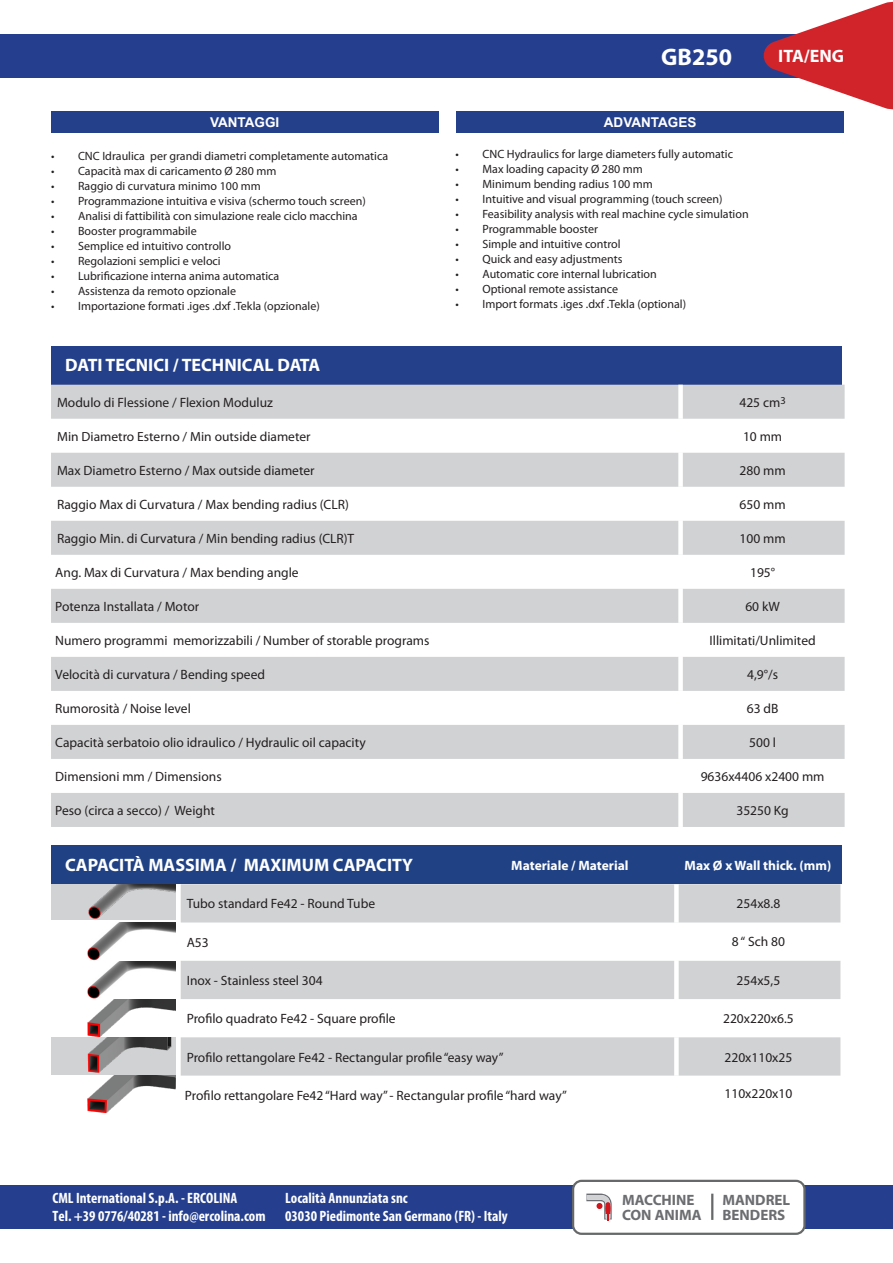
<style>
.page{position:relative;width:893px;height:1263px;background:#fff}
.page>*{position:absolute;margin:0;border:0;box-sizing:border-box;transform-origin:0 0}
.t1{font:700 24px "Myriad Pro";color:#fff}
.t2{font:700 18px "Myriad Pro";color:#fff}
.t3{font:700 condensed 15px/18px "Myriad Pro";color:#fff}
.t4{font:700 15px/15px "Myriad Pro";color:#6c6d70}
.t5{font:13.5px "Myriad Pro";color:#231f20}
.t6{font:700 13.5px "Myriad Pro";color:#fff}
.t7{font:700 13.5px "Arial";color:#fff}
.t8{font:13.2px "Myriad Pro";color:#231f20}
.t9{font:12px "Myriad Pro";color:#231f20}
</style>
<div class="page">
<div style="left:0;top:1186px;width:893px;height:43px;background:#253f8e"></div>
<div style="left:0;top:34px;width:858px;height:43px;background:#253f8e"></div>
<svg style="left:760px;top:1px;width:133px;height:109px"></svg>
<div style="left:573px;top:1181px;width:231px;height:53px;background:#fff;border-radius:9px"></div>
<div style="left:572px;top:1180px;width:234px;height:55px;border:2px solid #666969;border-radius:9px"></div>
<hr style="left:711px;top:1193px;width:2px;height:27px;background:#666969">
<svg style="left:586px;top:1193px;width:26px;height:28px"></svg>
<img style="left:51px;top:884px;width:125px;height:36px">
<div style="left:51px;top:346px;width:791px;height:39px;background:#24408a"></div>
<svg style="left:51px;top:385px;width:794px;height:442px;fill:#d1d2d4"></svg>
<div style="left:678px;top:385px;width:5px;height:34px;background:#fff"></div>
<div style="left:678px;top:419px;width:5px;height:34px;background:#fff"></div>
<div style="left:678px;top:453px;width:5px;height:34px;background:#fff"></div>
<div style="left:678px;top:487px;width:5px;height:34px;background:#fff"></div>
<div style="left:678px;top:521px;width:5px;height:34px;background:#fff"></div>
<div style="left:678px;top:555px;width:5px;height:34px;background:#fff"></div>
<div style="left:678px;top:589px;width:5px;height:34px;background:#fff"></div>
<div style="left:678px;top:623px;width:5px;height:34px;background:#fff"></div>
<div style="left:678px;top:657px;width:5px;height:34px;background:#fff"></div>
<div style="left:678px;top:691px;width:5px;height:34px;background:#fff"></div>
<div style="left:678px;top:725px;width:5px;height:34px;background:#fff"></div>
<div style="left:678px;top:759px;width:5px;height:34px;background:#fff"></div>
<div style="left:678px;top:793px;width:5px;height:34px;background:#fff"></div>
<div style="left:51px;top:111px;width:387px;height:22px;background:#24408a"></div>
<div style="left:456px;top:111px;width:388px;height:22px;background:#24408a"></div>
<svg style="left:181px;top:884px;width:659px;height:191px;fill:#d1d2d4"></svg>
<div style="left:674px;top:884px;width:5px;height:38px;background:#fff"></div>
<div style="left:674px;top:922px;width:5px;height:39px;background:#fff"></div>
<div style="left:674px;top:961px;width:5px;height:38px;background:#fff"></div>
<div style="left:674px;top:999px;width:5px;height:38px;background:#fff"></div>
<div style="left:674px;top:1037px;width:5px;height:38px;background:#fff"></div>
<div style="left:51px;top:845px;width:791px;height:39px;background:#204285"></div>
<img style="left:51px;top:923px;width:125px;height:191px">
<svg style="left:51px;top:962px;width:125px;height:37px"></svg>
<svg style="left:51px;top:1038px;width:125px;height:37px;background:#b3afb0"></svg>
<p class="t7" style="left:210px;top:113px;width:71px">VANTAGGI</p>
<p class="t9" style="left:51px;top:149px;width:339px">• CNC Idraulica per grandi diametri completamente automatica</p>
<p class="t9" style="left:51px;top:164px;width:227px">• Capacità max di caricamento Ø 280 mm</p>
<p class="t9" style="left:51px;top:179px;width:211px">• Raggio di curvatura minimo 100 mm</p>
<p class="t9" style="left:51px;top:194px;width:316px">• Programmazione intuitiva e visiva (schermo touch screen)</p>
<p class="t9" style="left:51px;top:209px;width:308px">• Analisi di fattibilità con simulazione reale ciclo macchina</p>
<p class="t9" style="left:51px;top:224px;width:147px">• Booster programmabile</p>
<p class="t9" style="left:51px;top:239px;width:182px">• Semplice ed intuitivo controllo</p>
<p class="t9" style="left:51px;top:254px;width:171px">• Regolazioni semplici e veloci</p>
<p class="t9" style="left:51px;top:269px;width:230px">• Lubrificazione interna anima automatica</p>
<p class="t9" style="left:51px;top:284px;width:187px">• Assistenza da remoto opzionale</p>
<p class="t9" style="left:51px;top:299px;width:270px">• Importazione formati .iges .dxf .Tekla (opzionale)</p>
<h1 class="t1" style="left:661px;top:42px;width:72px">GB250</h1>
<p class="t7" style="left:604px;top:113px;width:94px">ADVANTAGES</p>
<p class="t9" style="left:455px;top:147px;width:279px">• CNC Hydraulics for large diameters fully automatic</p>
<p class="t9" style="left:455px;top:162px;width:189px">• Max loading capacity Ø 280 mm</p>
<p class="t9" style="left:455px;top:177px;width:199px">• Minimum bending radius 100 mm</p>
<p class="t9" style="left:455px;top:192px;width:269px">• Intuitive and visual programming (touch screen)</p>
<p class="t9" style="left:455px;top:207px;width:295px">• Feasibility analysis with real machine cycle simulation</p>
<p class="t9" style="left:455px;top:222px;width:144px">• Programmable booster</p>
<p class="t9" style="left:455px;top:237px;width:167px">• Simple and intuitive control</p>
<p class="t9" style="left:455px;top:252px;width:168px">• Quick and easy adjustments</p>
<p class="t9" style="left:455px;top:267px;width:203px">• Automatic core internal lubrication</p>
<p class="t9" style="left:455px;top:282px;width:164px">• Optional remote assistance</p>
<p class="t9" style="left:455px;top:297px;width:232px">• Import formats .iges .dxf .Tekla (optional)</p>
<h2 class="t2" style="left:778px;top:45px;width:67px">ITA/ENG</h2>
<p class="t2" style="left:65px;top:354px;width:257px">DATI TECNICI / TECHNICAL DATA</p>
<p class="t5" style="left:57px;top:394px;width:217px">Modulo di Flessione / Flexion Moduluz</p>
<p class="t5" style="left:739px;top:394px;width:48px">425 cm<sup>3</sup></p>
<p class="t8" style="left:57px;top:428px;width:255px">Min Diametro Esterno / Min outside diameter</p>
<p class="t5" style="left:743px;top:428px;width:41px">10 mm</p>
<p class="t5" style="left:57px;top:462px;width:259px">Max Diametro Esterno / Max outside diameter</p>
<p class="t5" style="left:739px;top:462px;width:48px">280 mm</p>
<p class="t5" style="left:57px;top:496px;width:293px">Raggio Max di Curvatura / Max bending radius (CLR)</p>
<p class="t5" style="left:739px;top:496px;width:48px">650 mm</p>
<p class="t5" style="left:57px;top:530px;width:299px">Raggio Min. di Curvatura / Min bending radius (CLR)T</p>
<p class="t5" style="left:739px;top:530px;width:48px">100 mm</p>
<p class="t5" style="left:55px;top:564px;width:245px">Ang. Max di Curvatura / Max bending angle</p>
<p class="t5" style="left:750px;top:564px;width:27px">195°</p>
<p class="t5" style="left:55px;top:598px;width:145px">Potenza Installata / Motor</p>
<p class="t5" style="left:745px;top:598px;width:36px">60 kW</p>
<p class="t5" style="left:55px;top:632px;width:376px">Numero programmi memorizzabili / Number of storable programs</p>
<p class="t5" style="left:709px;top:632px;width:108px">Illimitati/Unlimited</p>
<p class="t5" style="left:55px;top:666px;width:211px">Velocità di curvatura / Bending speed</p>
<p class="t5" style="left:747px;top:666px;width:32px">4,9°/s</p>
<p class="t5" style="left:55px;top:700px;width:137px">Rumorosità / Noise level</p>
<p class="t5" style="left:747px;top:700px;width:33px">63 dB</p>
<p class="t5" style="left:55px;top:734px;width:312px">Capacità serbatoio olio idraulico / Hydraulic oil capacity</p>
<p class="t5" style="left:749px;top:734px;width:28px">500 l</p>
<p class="t5" style="left:55px;top:768px;width:168px">Dimensioni mm / Dimensions</p>
<p class="t5" style="left:701px;top:768px;width:125px">9636x4406 x2400 mm</p>
<p class="t5" style="left:55px;top:802px;width:161px">Peso (circa a secco) / Weight</p>
<p class="t5" style="left:736px;top:802px;width:54px">35250 Kg</p>
<p class="t2" style="left:65px;top:853px;width:349px">CAPACITÀ MASSIMA / MAXIMUM CAPACITY</p>
<p class="t6" style="left:511px;top:857px;width:119px">Materiale / Material</p>
<p class="t6" style="left:685px;top:857px;width:148px">Max Ø x Wall thick. (mm)</p>
<p class="t5" style="left:187px;top:895px;width:190px">Tubo standard Fe42 - Round Tube</p>
<p class="t5" style="left:737px;top:895px;width:45px">254x8.8</p>
<p class="t5" style="left:187px;top:934px;width:24px">A53</p>
<p class="t5" style="left:732px;top:933px;width:55px">8 “ Sch 80</p>
<p class="t5" style="left:187px;top:972px;width:138px">Inox - Stainless steel 304</p>
<p class="t5" style="left:737px;top:972px;width:45px">254x5,5</p>
<p class="t5" style="left:187px;top:1010px;width:211px">Profilo quadrato Fe42 - Square profile</p>
<p class="t5" style="left:723px;top:1010px;width:72px">220x220x6.5</p>
<p class="t5" style="left:187px;top:1049px;width:318px">Profilo rettangolare Fe42 - Rectangular profile “easy way”</p>
<p class="t5" style="left:724px;top:1049px;width:69px">220x110x25</p>
<p class="t5" style="left:185px;top:1087px;width:383px">Profilo rettangolare Fe42 “Hard way” - Rectangular profile “hard way”</p>
<p class="t5" style="left:724px;top:1085px;width:69px">110x220x10</p>
<p class="t3" style="left:52px;top:1189px;width:215px">CML International S.p.A. - ERCOLINA<br>Tel. +39 0776/40281 - info@ercolina.com</p>
<p class="t3" style="left:285px;top:1189px;width:224px">Località Annunziata snc<br>03030 Piedimonte San Germano (FR) - Italy</p>
<p class="t4" style="left:622px;top:1192px;width:81px">MACCHINE<br>CON ANIMA</p>
<p class="t4" style="left:722px;top:1192px;width:69px">MANDREL<br>BENDERS</p>
</div>
